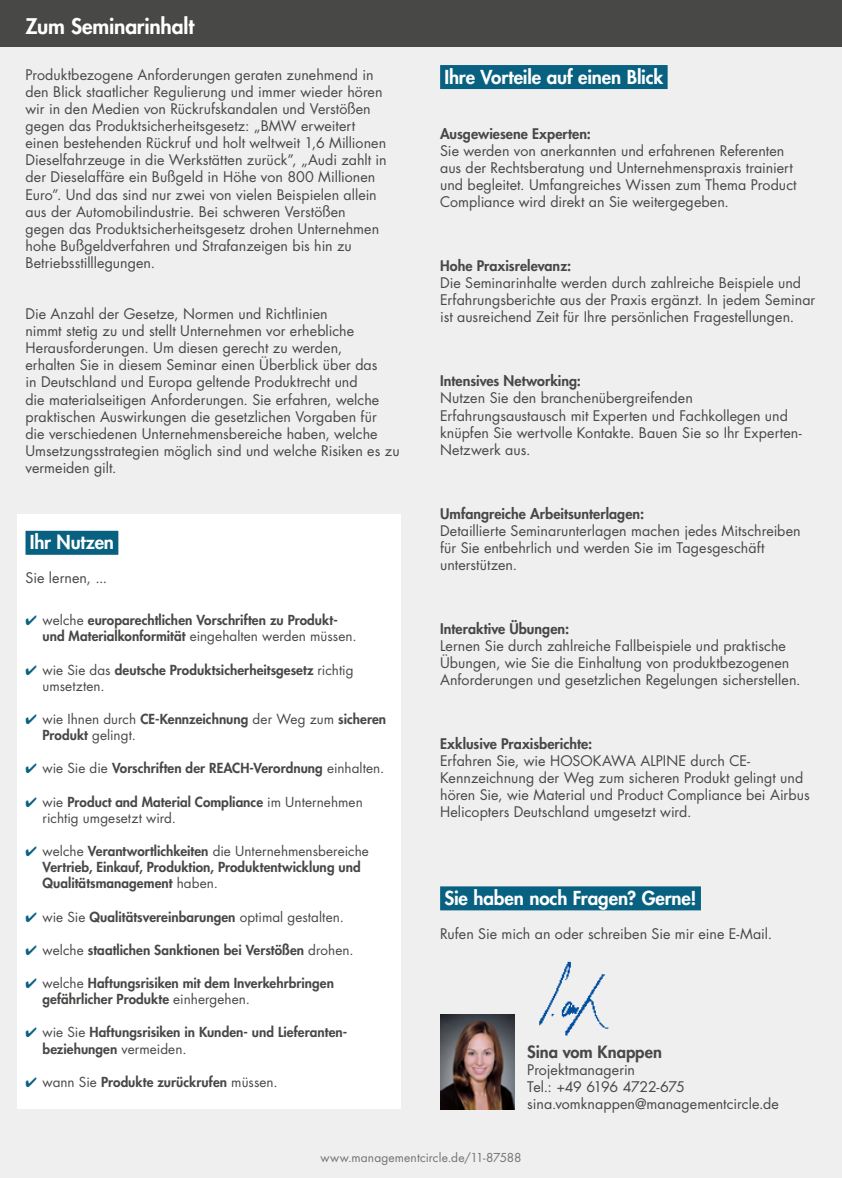
<style>
.page{position:relative;width:842px;height:1178px;background:#efefef}
.page>*{position:absolute;margin:0;border:0;box-sizing:border-box;transform-origin:0 0}
.t1{font:800 21px "Futura Std";letter-spacing:-.01em;color:#fff}
.t2{font:800 18.75px "Futura Std";letter-spacing:-.005em;color:#fff}
.t3{font:800 16.5px "Futura Std";color:#484847}
.t4{font:14.25px/17.1px "Futura Std";letter-spacing:.005em;color:#484847}
.t5{font:800 14.25px "Futura Std";letter-spacing:.005em;color:#484847}
.t6{font:800 13.5px/16.2px "Futura Std";letter-spacing:.005em;color:#484847}
.t7{font:13.5px/16.2px "Futura Std";color:#484847}
.t8{font:12px "Futura Std";letter-spacing:.01em;color:#737373}
.s1{color:#086180}
.s2{font-weight:400}
.s3{font-weight:800}
</style>
<div class="page">
<div style="left:0;top:0;width:842px;height:47px;background:#484847"></div>
<div style="left:18px;top:514px;width:383px;height:595px;background:#fff"></div>
<div style="left:440px;top:886px;width:261px;height:24px;background:#086180"></div>
<div style="left:440px;top:65px;width:228px;height:24px;background:#086180"></div>
<div style="left:26px;top:531px;width:92px;height:24px;background:#086180"></div>
<img style="left:440px;top:1015px;width:74px;height:94px">
<img style="left:539px;top:961px;width:70px;height:75px">
<h1 class="t1" style="left:26px;top:13px;width:170px">Zum Seminarinhalt</h1>
<p class="t4" style="left:26px;top:66px;width:363px">Produktbezogene Anforderungen geraten zunehmend in den Blick staatlicher Regulierung und immer wieder hören wir in den Medien von Rückrufskandalen und Verstößen gegen das Produktsicherheitsgesetz: „BMW erweitert einen bestehenden Rückruf und holt weltweit 1,6 Millionen Dieselfahrzeuge in die Werkstätten zurück”, „Audi zahlt in der Dieselaffäre ein Bußgeld in Höhe von 800 Millionen Euro”. Und das sind nur zwei von vielen Beispielen allein aus der Automobilindustrie. Bei schweren Verstößen gegen das Produktsicherheitsgesetz drohen Unternehmen hohe Bußgeldverfahren und Strafanzeigen bis hin zu Betriebsstilllegungen.</p>
<p class="t4" style="left:26px;top:305px;width:376px">Die Anzahl der Gesetze, Normen und Richtlinien<br>nimmt stetig zu und stellt Unternehmen vor erhebliche Herausforderungen. Um diesen gerecht zu werden,<br>erhalten Sie in diesem Seminar einen Überblick über das<br>in Deutschland und Europa geltende Produktrecht und<br>die materialseitigen Anforderungen. Sie erfahren, welche praktischen Auswirkungen die gesetzlichen Vorgaben für<br>die verschiedenen Unternehmensbereiche haben, welche Umsetzungsstrategien möglich sind und welche Risiken es zu vermeiden gilt.</p>
<h2 class="t2" style="left:30px;top:530px;width:86px">Ihr Nutzen</h2>
<p class="t4" style="left:26px;top:570px;width:83px">Sie lernen, ...</p>
<p class="t6" style="left:43px;top:612px;width:316px;text-indent:-17px"><span class="s1">✔</span> <span class="s2">welche</span> europarechtlichen Vorschriften zu Produkt&shy;und Materialkonformität <span class="s2">eingehalten werden müssen.</span></p>
<p class="t6" style="left:43px;top:661px;width:313px;text-indent:-17px"><span class="s1">✔</span> <span class="s2">wie Sie das</span> deutsche Produktsicherheitsgesetz <span class="s2">richtig umsetzten.</span></p>
<p class="t6" style="left:43px;top:711px;width:345px;text-indent:-17px"><span class="s1">✔</span> <span class="s2">wie Ihnen durch</span> CE-Kennzeichnung <span class="s2">der Weg zum</span> sicheren<br>Produkt <span class="s2">gelingt.</span></p>
<p class="t6" style="left:26px;top:760px;width:360px"><span class="s1">✔</span> <span class="s2">wie Sie die</span> Vorschriften der REACH-Verordnung <span class="s2">einhalten.</span></p>
<p class="t7" style="left:43px;top:794px;width:322px;text-indent:-17px"><span class="s1">✔</span> wie <span class="s3">Product and Material Compliance</span> im Unternehmen richtig umgesetzt wird.</p>
<p class="t6" style="left:43px;top:843px;width:328px;text-indent:-17px"><span class="s1">✔</span> <span class="s2">welche</span> Verantwortlichkeiten <span class="s2">die Unternehmensbereiche<br></span>Vertrieb, Einkauf, Produktion, Produktentwicklung und<br>Qualitätsmanagement <span class="s2">haben.</span></p>
<p class="t7" style="left:26px;top:909px;width:320px"><span class="s1">✔</span> wie Sie <span class="s3">Qualitätsvereinbarungen</span> optimal gestalten.</p>
<p class="t6" style="left:26px;top:942px;width:329px"><span class="s1">✔</span> <span class="s2">welche</span> staatlichen Sanktionen bei Verstößen <span class="s2">drohen.</span></p>
<p class="t6" style="left:43px;top:975px;width:293px;text-indent:-17px"><span class="s1">✔</span> <span class="s2">welche</span> Haftungsrisiken mit dem Inverkehrbringen gefährlicher Produkte <span class="s2">einhergehen.</span></p>
<p class="t6" style="left:43px;top:1024px;width:306px;text-indent:-17px"><span class="s1">✔</span> <span class="s2">wie Sie</span> Haftungsrisiken in Kunden- und Lieferanten&shy;beziehungen <span class="s2">vermeiden.</span></p>
<p class="t6" style="left:26px;top:1074px;width:254px"><span class="s1">✔</span> <span class="s2">wann Sie</span> Produkte zurückrufen <span class="s2">müssen.</span></p>
<h2 class="t2" style="left:444px;top:65px;width:220px">Ihre Vorteile auf einen Blick</h2>
<p class="t5" style="left:440px;top:125px;width:152px">Ausgewiesene Experten:</p>
<p class="t4" style="left:440px;top:142px;width:358px">Sie werden von anerkannten und erfahrenen Referenten aus der Rechtsberatung und Unternehmenspraxis trainiert und begleitet. Umfangreiches Wissen zum Thema Product Compliance wird direkt an Sie weitergegeben.</p>
<p class="t5" style="left:440px;top:257px;width:133px">Hohe Praxisrelevanz:</p>
<p class="t4" style="left:440px;top:275px;width:377px">Die Seminarinhalte werden durch zahlreiche Beispiele und<br>Erfahrungsberichte aus der Praxis ergänzt. In jedem Seminar ist ausreichend Zeit für Ihre persönlichen Fragestellungen.</p>
<p class="t5" style="left:440px;top:372px;width:142px">Intensives Networking:</p>
<p class="t4" style="left:440px;top:390px;width:363px">Nutzen Sie den branchenübergreifenden Erfahrungsaustausch mit Experten und Fachkollegen und knüpfen Sie wertvolle Kontakte. Bauen Sie so Ihr Experten-Netzwerk aus.</p>
<p class="t5" style="left:440px;top:504px;width:205px">Umfangreiche Arbeitsunterlagen:</p>
<p class="t4" style="left:440px;top:522px;width:362px">Detaillierte Seminarunterlagen machen jedes Mitschreiben für Sie entbehrlich und werden Sie im Tagesgeschäft unterstützen.</p>
<p class="t5" style="left:440px;top:619px;width:131px">Interaktive Übungen:</p>
<p class="t4" style="left:440px;top:637px;width:362px">Lernen Sie durch zahlreiche Fallbeispiele und praktische<br>Übungen, wie Sie die Einhaltung von produktbezogenen<br>Anforderungen und gesetzlichen Regelungen sicherstellen.</p>
<p class="t5" style="left:440px;top:735px;width:154px">Exklusive Praxisberichte:</p>
<p class="t4" style="left:440px;top:752px;width:371px">Erfahren Sie, wie HOSOKAWA ALPINE durch CE-Kennzeichnung der Weg zum sicheren Produkt gelingt und hören Sie, wie Material und Product Compliance bei Airbus Helicopters Deutschland umgesetzt wird.</p>
<h2 class="t2" style="left:444px;top:886px;width:254px">Sie haben noch Fragen? Gerne!</h2>
<p class="t4" style="left:440px;top:925px;width:334px">Rufen Sie mich an oder schreiben Sie mir eine E-Mail.</p>
<p class="t3" style="left:527px;top:1041px;width:136px">Sina vom Knappen</p>
<p class="t4" style="left:527px;top:1061px;width:253px">Projektmanagerin<br>Tel.: +49 6196 4722-675 sina.vomknappen@managementcircle.de</p>
<p class="t8" style="left:320px;top:1149px;width:203px">www.managementcircle.de/11-87588</p>
</div>
